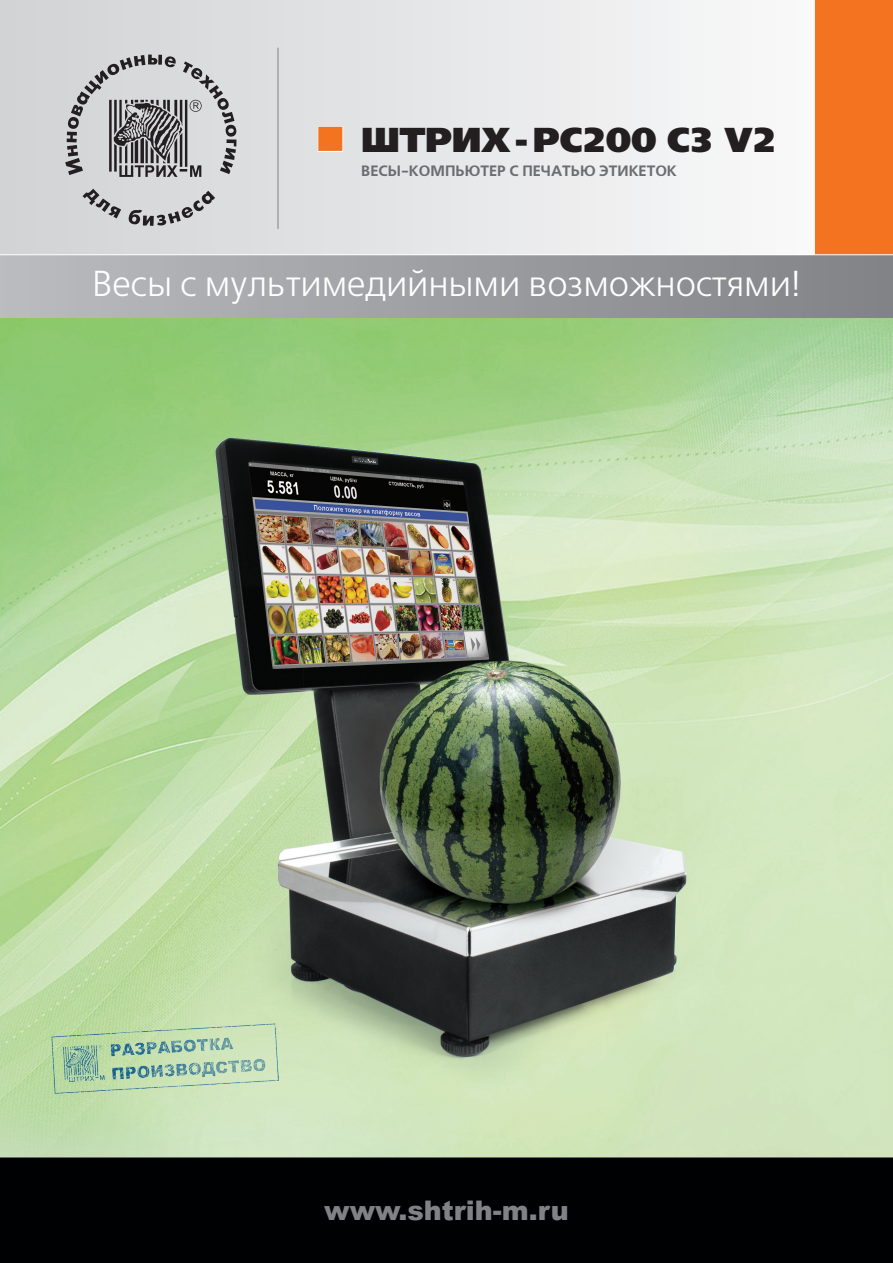
<style>
.page{position:relative;width:893px;height:1263px;background:#fff}
.page>*{position:absolute;margin:0;border:0;box-sizing:border-box;transform-origin:0 0}
.t1{font:36px "Free Set C";letter-spacing:-.005em;color:#fff}
.t2{font:34.5px "Free Set Black C";letter-spacing:-.015em;color:#231f20}
.t3{font:900 27px "Arial";color:#808285}
.t4{font:700 15px "Free Set C";color:#6c6d70}
</style>
<div class="page">
<div style="left:0;top:0;width:893px;height:255px;background:linear-gradient(to right,#d1d2d5,#fdfdfd)"></div>
<div style="left:0;top:255px;width:893px;height:64px;background:linear-gradient(to right,#bbbcbf,#808285)"></div>
<svg style="left:83px;top:189px;width:132px;height:37px;background:#b9babb"></svg>
<svg style="left:65px;top:55px;width:171px;height:122px;background:#adadae"></svg>
<div style="left:815px;top:0;width:78px;height:254px;background:#f47321"></div>
<hr style="left:0;top:318px;width:893px;height:1px;background:#fff">
<hr style="left:0;top:254px;width:893px;height:1px;background:#fff">
<hr style="left:278px;top:48px;width:1px;height:181px;background:#808285">
<div style="left:0;top:1157px;width:893px;height:106px;background:#000103"></div>
<img style="left:0;top:319px;width:893px;height:838px">
<img style="left:51px;top:1024px;width:227px;height:70px">
<svg style="left:318px;top:127px;width:24px;height:24px"></svg>
<p class="t2" style="left:361px;top:120px;width:417px">ШТРИХ-PC200 C3 V2</p>
<p class="t4" style="left:361px;top:162px;width:317px">ВЕСЫ-КОМПЬЮТЕР С ПЕЧАТЬЮ ЭТИКЕТОК</p>
<p class="t1" style="left:92px;top:265px;width:711px">Весы с мультимедийными возможностями!</p>
<p class="t3" style="left:324px;top:1191px;width:246px">www.shtrih-m.ru</p>
</div>
